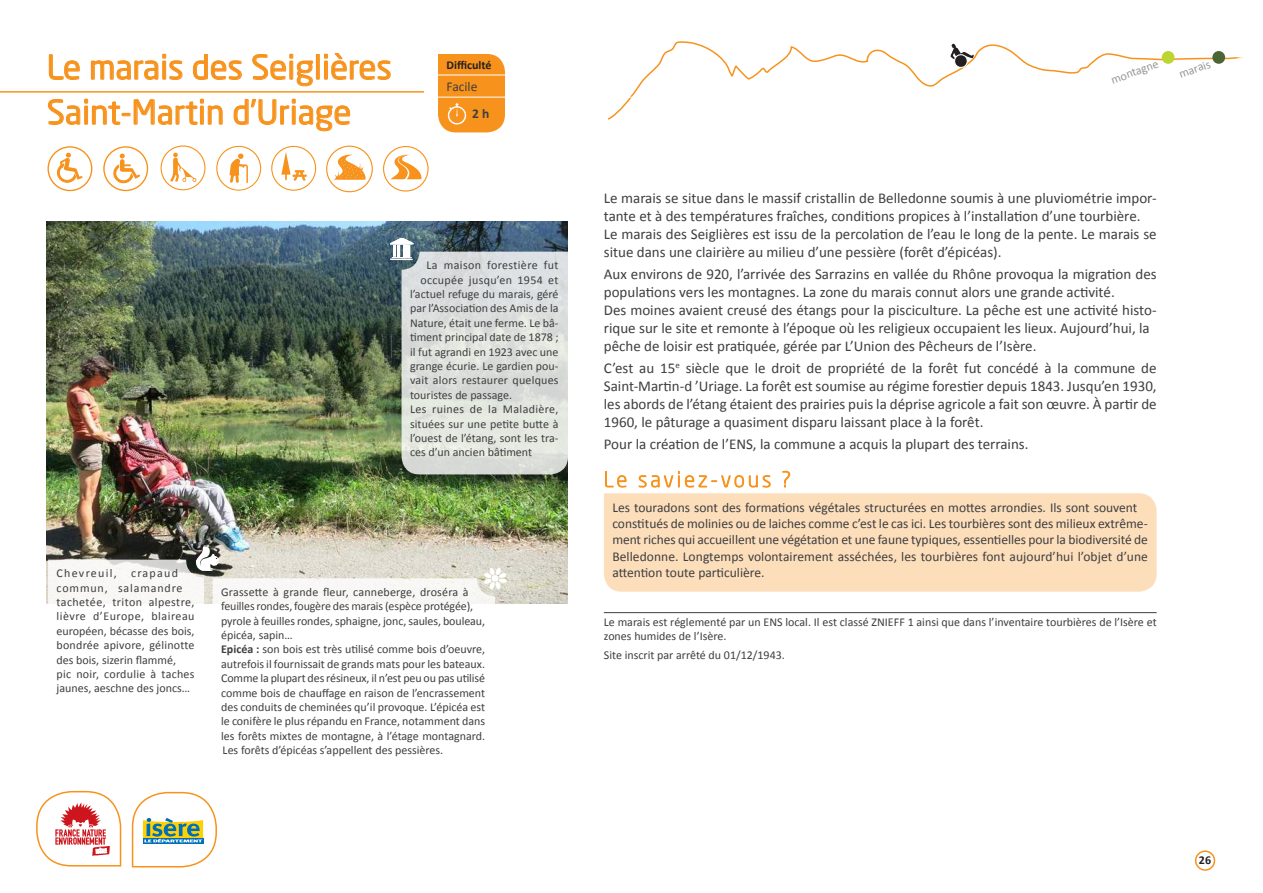
<style>
.page{position:relative;width:1263px;height:893px;background:#fff}
.page>*{position:absolute;margin:0;border:0;box-sizing:border-box;transform-origin:0 0}
.t1{font:33px/45px "Neo Sans Std";color:#f7931d}
.t2{font:15px/18px "Calibri";color:#3e3e3f}
.t3{font:13.5px/16.2px "Calibri";color:#3e3e3f}
.t4{font:700 13.35px "Calibri";color:#3e3e3f}
.t5{font:12px/14.4px "Calibri";color:#3e3e3f}
.t6{font:12px/14.4px "Calibri";letter-spacing:.02em;color:#3e3e3f}
.t7{font:12px "Calibri";letter-spacing:.03em;color:#3e3e3f}
.t8{font:12px "Calibri";letter-spacing:.025em;color:#3e3e3f}
.t9{font:12px "Calibri";letter-spacing:.105em;color:#3e3e3f}
.t10{font:12px "Calibri";color:#939598}
.t11{font:700 12px "Calibri";color:#231f20}
.s1{font-weight:700}
</style>
<div class="page">
<div style="left:604px;top:493px;width:553px;height:99px;background:#fcdebb"></div>
<img style="left:47px;top:221px;width:521px;height:383px">
<svg style="left:131px;top:791px;width:86px;height:77px"></svg>
<svg style="left:36px;top:790px;width:86px;height:77px"></svg>
<div style="left:219px;top:578px;width:276px;height:26px;background:#f8f7f5"></div>
<svg style="left:607px;top:41px;width:636px;height:79px"></svg>
<svg style="left:48px;top:545px;width:171px;height:59px"></svg>
<svg style="left:484px;top:568px;width:23px;height:21px"></svg>
<svg style="left:390px;top:238px;width:178px;height:236px;background:#cad0cc"></svg>
<svg style="left:605px;top:471px;width:22px;height:17px"></svg>
<svg style="left:638px;top:471px;width:133px;height:17px"></svg>
<svg style="left:782px;top:471px;width:8px;height:17px"></svg>
<div style="left:1195px;top:850px;width:20px;height:21px;border:2px solid #f7931d;border-radius:50%"></div>
<svg style="left:49px;top:54px;width:31px;height:26px"></svg>
<svg style="left:91px;top:54px;width:92px;height:26px"></svg>
<svg style="left:193px;top:54px;width:49px;height:26px"></svg>
<svg style="left:252px;top:54px;width:61px;height:33px"></svg>
<div style="left:316px;top:54px;width:3px;height:25px;border:1px solid #f7931d"></div>
<svg style="left:324px;top:53px;width:67px;height:27px"></svg>
<svg style="left:48px;top:99px;width:175px;height:26px"></svg>
<svg style="left:233px;top:99px;width:117px;height:33px"></svg>
<hr style="left:438px;top:75px;width:202px;height:1px;background:#fff">
<hr style="left:438px;top:97px;width:202px;height:1px;background:#fff">
<svg style="left:438px;top:54px;width:67px;height:78px;background:#f79b2e"></svg>
<hr style="left:0;top:91px;width:424px;height:2px;background:#f7931d">
<hr style="left:604px;top:612px;width:553px;height:1px;background:#3e3e3f">
<svg style="left:47px;top:146px;width:46px;height:46px"></svg>
<svg style="left:103px;top:146px;width:46px;height:46px"></svg>
<svg style="left:160px;top:145px;width:46px;height:46px"></svg>
<svg style="left:216px;top:145px;width:46px;height:46px"></svg>
<svg style="left:271px;top:145px;width:46px;height:46px"></svg>
<svg style="left:327px;top:146px;width:45px;height:46px"></svg>
<svg style="left:383px;top:146px;width:46px;height:46px"></svg>
<h1 class="t1" style="left:47px;top:44px;width:347px">Le marais des Seiglières<br>Saint-Martin d’Uriage</h1>
<p class="t11" style="left:446px;top:58px;width:47px">Difficulté</p>
<p class="t3" style="left:446px;top:78px;width:32px">Facile</p>
<p class="t4" style="left:472px;top:106px;width:19px">2 h</p>
<p class="t7" style="left:427px;top:258px;width:134px">La maison forestière fut</p>
<p class="t8" style="left:421px;top:272px;width:139px">occupée jusqu’en 1954 et</p>
<p class="t5" style="left:410px;top:286px;width:150px">l’actuel refuge du marais, géré</p>
<p class="t5" style="left:410px;top:301px;width:150px">par l’Association des Amis de la</p>
<p class="t5" style="left:410px;top:315px;width:150px">Nature, était une ferme. Le bâ-</p>
<p class="t5" style="left:410px;top:329px;width:150px">timent principal date de 1878 ;</p>
<p class="t5" style="left:410px;top:344px;width:150px">il fut agrandi en 1923 avec une</p>
<p class="t5" style="left:410px;top:358px;width:150px">grange écurie. Le gardien pou-</p>
<p class="t5" style="left:410px;top:373px;width:150px">vait alors restaurer quelques</p>
<p class="t5" style="left:410px;top:387px;width:104px">touristes de passage.</p>
<p class="t7" style="left:410px;top:402px;width:150px">Les ruines de la Maladière,</p>
<p class="t5" style="left:410px;top:416px;width:150px">situées sur une petite butte à</p>
<p class="t5" style="left:410px;top:430px;width:150px">l’ouest de l’étang, sont les tra-</p>
<p class="t5" style="left:410px;top:445px;width:124px">ces d’un ancien bâtiment</p>
<p class="t10" style="left:1109px;top:73px;width:51px;rotate:-20deg">montagne</p>
<p class="t10" style="left:1177px;top:67px;width:34px;rotate:-20deg">marais</p>
<p class="t2" style="left:604px;top:188px;width:554px">Le marais se situe dans le massif cristallin de Belledonne soumis à une pluviométrie impor&shy;tante et à des températures fraîches, conditions propices à l’installation d’une tourbière.<br>Le marais des Seiglières est issu de la percolation de l’eau le long de la pente. Le marais se situe dans une clairière au milieu d’une pessière (forêt d’épicéas).</p>
<p class="t2" style="left:604px;top:264px;width:554px">Aux environs de 920, l’arrivée des Sarrazins en vallée du Rhône provoqua la migration des populations vers les montagnes. La zone du marais connut alors une grande activité.<br>Des moines avaient creusé des étangs pour la pisciculture. La pêche est une activité histo&shy;rique sur le site et remonte à l’époque où les religieux occupaient les lieux. Aujourd’hui, la pêche de loisir est pratiquée, gérée par L’Union des Pêcheurs de l’Isère.</p>
<p class="t2" style="left:604px;top:358px;width:554px;text-align:justify">C’est au 15<sup>e</sup> siècle que le droit de propriété de la forêt fut concédé à la commune de Saint-Martin-d ’Uriage. La forêt est soumise au régime forestier depuis 1843. Jusqu’en 1930, les abords de l’étang étaient des prairies puis la déprise agricole a fait son œuvre. À partir de 1960, le pâturage a quasiment disparu laissant place à la forêt.</p>
<p class="t2" style="left:604px;top:435px;width:426px">Pour la création de l’ENS, la commune a acquis la plupart des terrains.</p>
<p class="t3" style="left:612px;top:499px;width:537px">Les touradons sont des formations végétales structurées en mottes arrondies. Ils sont souvent constitués de molinies ou de laiches comme c’est le cas ici. Les tourbières sont des milieux extrême&shy;ment riches qui accueillent une végétation et une faune typiques, essentielles pour la biodiversité de Belledonne. Longtemps volontairement asséchées, les tourbières font aujourd’hui l’objet d’une</p>
<p class="t9" style="left:57px;top:566px;width:123px">Chevreuil, crapaud</p>
<p class="t3" style="left:612px;top:563px;width:154px">attention toute particulière.</p>
<p class="t6" style="left:57px;top:580px;width:140px">commun, salamandre tachetée, triton alpestre, lièvre d’Europe, blaireau européen, bécasse des bois, bondrée apivore, gélinotte des bois, sizerin flammé,<br>pic noir, cordulie à taches jaunes, aeschne des joncs…</p>
<p class="t5" style="left:221px;top:584px;width:266px">Grassette à grande fleur, canneberge, droséra à feuilles rondes, fougère des marais (espèce protégée), pyrole à feuilles rondes, sphaigne, jonc, saules, bouleau, épicéa, sapin…<br><span class="s1">Epicéa :</span> son bois est très utilisé comme bois d’oeuvre, autrefois il fournissait de grands mats pour les bateaux.<br>Comme la plupart des résineux, il n’est peu ou pas utilisé comme bois de chauffage en raison de l’encrassement des conduits de cheminées qu’il provoque. L’épicéa est le conifère le plus répandu en France, notamment dans les forêts mixtes de montagne, à l’étage montagnard.<br>Les forêts d’épicéas s’appellent des pessières.</p>
<p class="t5" style="left:604px;top:614px;width:554px">Le marais est réglementé par un ENS local. Il est classé ZNIEFF 1 ainsi que dans l’inventaire tourbières de l’Isère et zones humides de l’Isère.</p>
<p class="t5" style="left:604px;top:647px;width:183px">Site inscrit par arrêté du 01/12/1943.</p>
<p class="t11" style="left:1199px;top:853px;width:14px">26</p>
</div>
